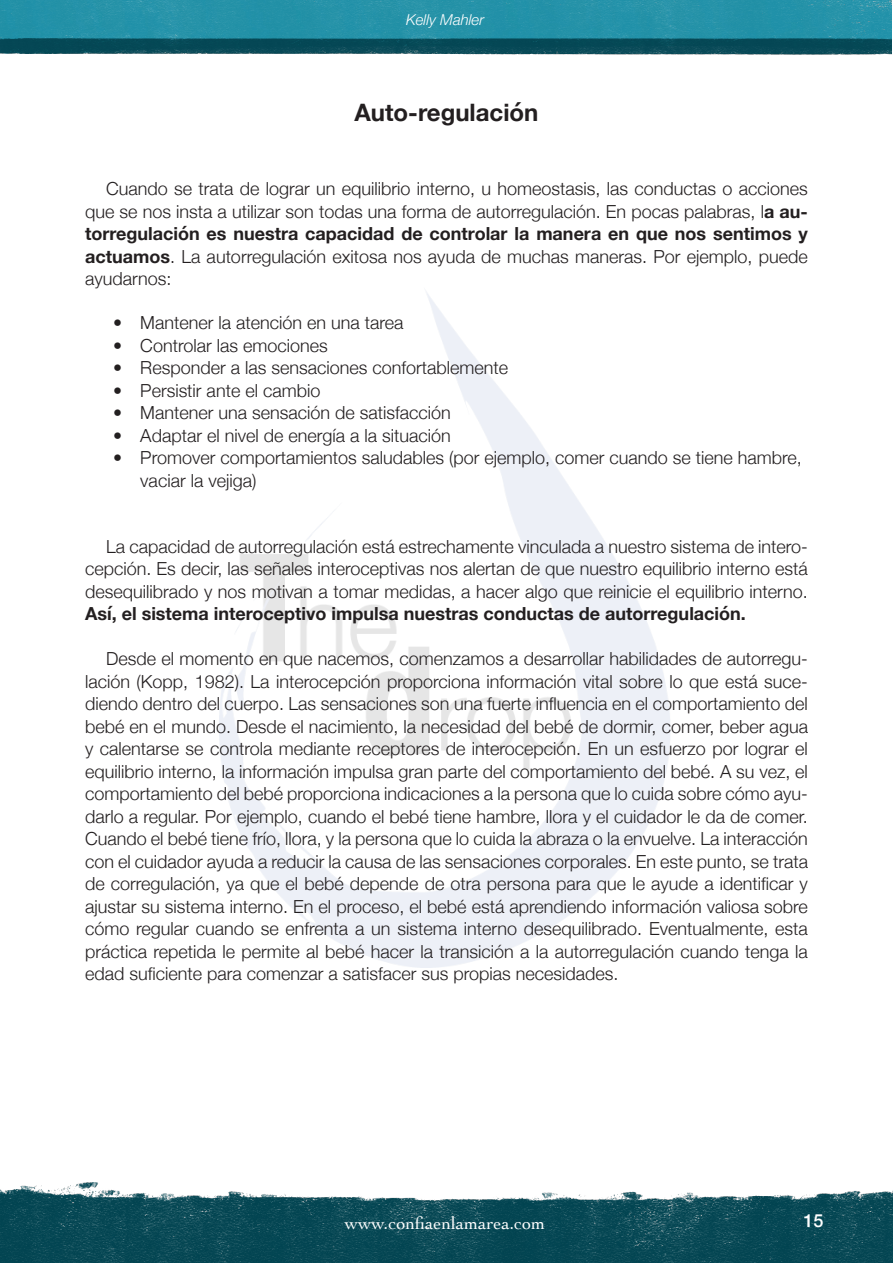
<style>
.page{position:relative;width:893px;height:1263px;background:#fff}
.page>*{position:absolute;margin:0;border:0;box-sizing:border-box;transform-origin:0 0}
.título_centrado_negr{font:700 24px "Helvetica Neue";color:#231f20}
.Cuerpo_de_texto{font:300 18px/22.5px "Helvetica Neue";color:#231f20;text-align:justify}
.t1{font:18px "Cochin";color:#fff}
.t2{font:500 18px "Helvetica Neue";color:#fff}
.t3{font:italic 300 15px "Helvetica Neue";color:#fff}
.s1{font-weight:700}
</style>
<div class="page">
<img style="left:0;top:0;width:892px;height:55px">
<img style="left:0;top:1183px;width:893px;height:80px">
<img style="left:219px;top:292px;width:452px;height:675px">
<p class="t3" style="left:406px;top:8px;width:80px">Kelly Mahler</p>
<p class="título_centrado_negr" style="left:354px;top:94px;width:185px">Auto-regulación</p>
<p class="Cuerpo_de_texto" style="left:85px;top:176px;width:724px;text-indent:21px">Cuando se trata de lograr un equilibrio interno, u homeostasis, las conductas o acciones que se nos insta a utilizar son todas una forma de autorregulación. En pocas palabras, l<span class="s1">a au&shy;torregulación es nuestra capacidad de controlar la manera en que nos sentimos y actuamos</span>. La autorregulación exitosa nos ayuda de muchas maneras. Por ejemplo, puede ayudarnos:</p>
<p class="Cuerpo_de_texto" style="left:113px;top:310px;width:292px">• Mantener la atención en una tarea</p>
<p class="Cuerpo_de_texto" style="left:113px;top:333px;width:216px">• Controlar las emociones</p>
<p class="Cuerpo_de_texto" style="left:113px;top:355px;width:396px">• Responder a las sensaciones confortablemente</p>
<p class="Cuerpo_de_texto" style="left:113px;top:378px;width:209px">• Persistir ante el cambio</p>
<p class="Cuerpo_de_texto" style="left:113px;top:400px;width:339px">• Mantener una sensación de satisfacción</p>
<p class="Cuerpo_de_texto" style="left:113px;top:423px;width:339px">• Adaptar el nivel de energía a la situación</p>
<p class="Cuerpo_de_texto" style="left:140px;top:445px;width:663px;text-indent:-27px">• Promover comportamientos saludables (por ejemplo, comer cuando se tiene hambre, vaciar la vejiga)</p>
<p class="Cuerpo_de_texto" style="left:85px;top:534px;width:724px;text-indent:21px">La capacidad de autorregulación está estrechamente vinculada a nuestro sistema de intero&shy;cepción. Es decir, las señales interoceptivas nos alertan de que nuestro equilibrio interno está desequilibrado y nos motivan a tomar medidas, a hacer algo que reinicie el equilibrio interno.<br><span class="s1">Así, el sistema interoceptivo impulsa nuestras conductas de autorregulación.</span></p>
<p class="Cuerpo_de_texto" style="left:85px;top:646px;width:724px;text-indent:21px">Desde el momento en que nacemos, comenzamos a desarrollar habilidades de autorregu&shy;lación (Kopp, 1982). La interocepción proporciona información vital sobre lo que está suce&shy;diendo dentro del cuerpo. Las sensaciones son una fuerte influencia en el comportamiento del bebé en el mundo. Desde el nacimiento, la necesidad del bebé de dormir, comer, beber agua y calentarse se controla mediante receptores de interocepción. En un esfuerzo por lograr el equilibrio interno, la información impulsa gran parte del comportamiento del bebé. A su vez, el comportamiento del bebé proporciona indicaciones a la persona que lo cuida sobre cómo ayu&shy;darlo a regular. Por ejemplo, cuando el bebé tiene hambre, llora y el cuidador le da de comer.<br>Cuando el bebé tiene frío, llora, y la persona que lo cuida la abraza o la envuelve. La interacción con el cuidador ayuda a reducir la causa de las sensaciones corporales. En este punto, se trata de corregulación, ya que el bebé depende de otra persona para que le ayude a identificar y ajustar su sistema interno. En el proceso, el bebé está aprendiendo información valiosa sobre cómo regular cuando se enfrenta a un sistema interno desequilibrado. Eventualmente, esta práctica repetida le permite al bebé hacer la transición a la autorregulación cuando tenga la edad suficiente para comenzar a satisfacer sus propias necesidades.</p>
<p class="t1" style="left:345px;top:1211px;width:202px">www.confiaenlamarea.com</p>
<p class="t2" style="left:803px;top:1206px;width:22px">15</p>
</div>
